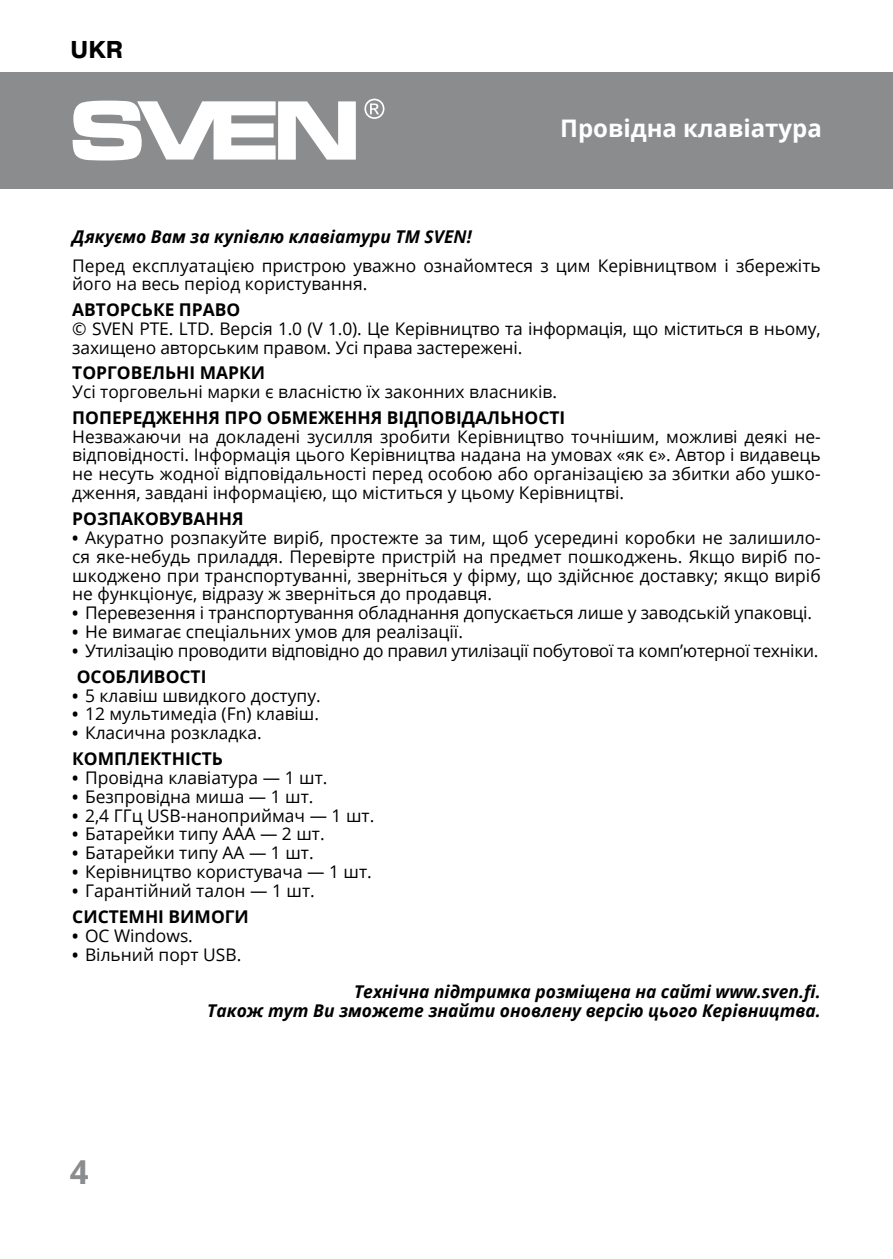
<style>
.page{position:relative;width:893px;height:1259px;background:#fff}
.page>*{position:absolute;margin:0;border:0;box-sizing:border-box;transform-origin:0 0}
.t1{font:700 33px "Open Sans";color:#8a8c8e}
.t2{font:700 24.3px "Open Sans";color:#fff}
.t3{font:700 24.3px "Pragmatica";color:#000}
.t4{font:italic 700 17.7px/18.9px "Open Sans";color:#000;text-align:right}
.t5{font:700 17.7px "Open Sans";color:#000}
.t6{font:17.4px/18.9px "Open Sans";color:#000}
.t7{font:17.4px "Open Sans";letter-spacing:-.02em;color:#000}
.s1{font-weight:700;font-size:16.5px}
</style>
<div class="page">
<div style="left:0;top:72px;width:893px;height:117px;background:#8a8c8e"></div>
<svg style="left:73px;top:101px;width:283px;height:59px"></svg>
<svg style="left:364px;top:99px;width:20px;height:20px"></svg>
<h2 class="t3" style="left:71px;top:34px;width:54px">UKR</h2>
<h2 class="t2" style="left:560px;top:111px;width:263px">Провідна клавіатура</h2>
<p class="t4" style="left:72px;top:227px;width:401px">Дякуємо Вам за купівлю клавіатури ТМ SVEN!</p>
<p class="t6" style="left:72px;top:255px;width:750px">Перед експлуатацією пристрою уважно ознайомтеся з цим Керівництвом і збережіть його на весь період користування.</p>
<p class="t5" style="left:72px;top:297px;width:170px">АВТОРСЬКЕ ПРАВО</p>
<p class="t6" style="left:72px;top:319px;width:750px">© SVEN PTE. LTD. Версiя 1.0 (V 1.0). Це Керівництво та інформація, що міститься в ньому, захищено авторським правом. Усі права застережені.</p>
<p class="t5" style="left:72px;top:360px;width:194px">ТОРГОВЕЛЬНІ МАРКИ</p>
<p class="t6" style="left:72px;top:382px;width:486px">Усі торговельні марки є власністю їх законних власників.</p>
<p class="t5" style="left:72px;top:405px;width:495px">ПОПЕРЕДЖЕННЯ ПРО ОБМЕЖЕННЯ ВІДПОВІДАЛЬНОСТІ</p>
<p class="t6" style="left:72px;top:426px;width:750px;text-align:justify">Незважаючи на докладені зусилля зробити Керівництво точнішим, можливі деякі не&shy;відповідності. Інформація цього Керівництва надана на умовах «як є». Автор і видавець не несуть жодної відповідальності перед особою або організацією за збитки або ушко&shy;дження, завдані інформацією, що міститься у цьому Керівництві.</p>
<p class="t5" style="left:72px;top:506px;width:172px">РОЗПАКОВУВАННЯ</p>
<p class="t6" style="left:72px;top:527px;width:750px;text-align:justify"><span class="s1">•</span> Акуратно розпакуйте виріб, простежте за тим, щоб усередині коробки не залишило&shy;ся яке-небудь приладдя. Перевірте пристрій на предмет пошкоджень. Якщо виріб по&shy;шкоджено при транспортуванні, зверніться у фірму, що здійснює доставку; якщо виріб не функціонує, відразу ж зверніться до продавця.</p>
<p class="t6" style="left:72px;top:603px;width:741px"><span class="s1">•</span> Перевезення і транспортування обладнання допускається лише у заводській упаковці.</p>
<p class="t6" style="left:72px;top:622px;width:392px"><span class="s1">•</span> Не вимагає спеціальних умов для реалізації.</p>
<p class="t7" style="left:72px;top:639px;width:747px"><span class="s1">•</span> Утилізацію проводити відповідно до правил утилізації побутової та комп’ютерної техніки.</p>
<p class="t5" style="left:77px;top:663px;width:131px">ОСОБЛИВОСТІ</p>
<p class="t6" style="left:72px;top:685px;width:250px"><span class="s1">•</span> 5 клавіш швидкого доступу.</p>
<p class="t6" style="left:72px;top:704px;width:248px"><span class="s1">•</span> 12 мультимедіа (Fn) клавіш.</p>
<p class="t6" style="left:72px;top:723px;width:191px"><span class="s1">•</span> Класична розкладка.</p>
<p class="t5" style="left:72px;top:746px;width:152px">КОМПЛЕКТНІСТЬ</p>
<p class="t6" style="left:72px;top:767px;width:257px"><span class="s1">•</span> Провідна клавіатура — 1 шт.</p>
<p class="t6" style="left:72px;top:786px;width:243px"><span class="s1">•</span> Безпровідна миша — 1 шт.</p>
<p class="t6" style="left:72px;top:805px;width:304px"><span class="s1">•</span> 2,4 ГГц USB-наноприймач — 1 шт.</p>
<p class="t6" style="left:72px;top:824px;width:254px"><span class="s1">•</span> Батарейки типу ААА — 2 шт.</p>
<p class="t6" style="left:72px;top:843px;width:243px"><span class="s1">•</span> Батарейки типу АА — 1 шт.</p>
<p class="t6" style="left:72px;top:862px;width:301px"><span class="s1">•</span> Керівництво користувача — 1 шт.</p>
<p class="t6" style="left:72px;top:881px;width:244px"><span class="s1">•</span> Гарантійний талон — 1 шт.</p>
<p class="t5" style="left:72px;top:903px;width:178px">СИСТЕМНІ ВИМОГИ</p>
<p class="t6" style="left:72px;top:925px;width:122px"><span class="s1">•</span> ОС Windows.</p>
<p class="t6" style="left:72px;top:944px;width:171px"><span class="s1">•</span> Вільний порт USB.</p>
<p class="t4" style="left:207px;top:982px;width:615px">Технічна підтримка розміщена на сайтi www.sven.fi.<br>Також тут Ви зможете знайти оновлену версію цього Керівництва.</p>
<h1 class="t1" style="left:70px;top:1148px;width:20px">4</h1>
</div>
